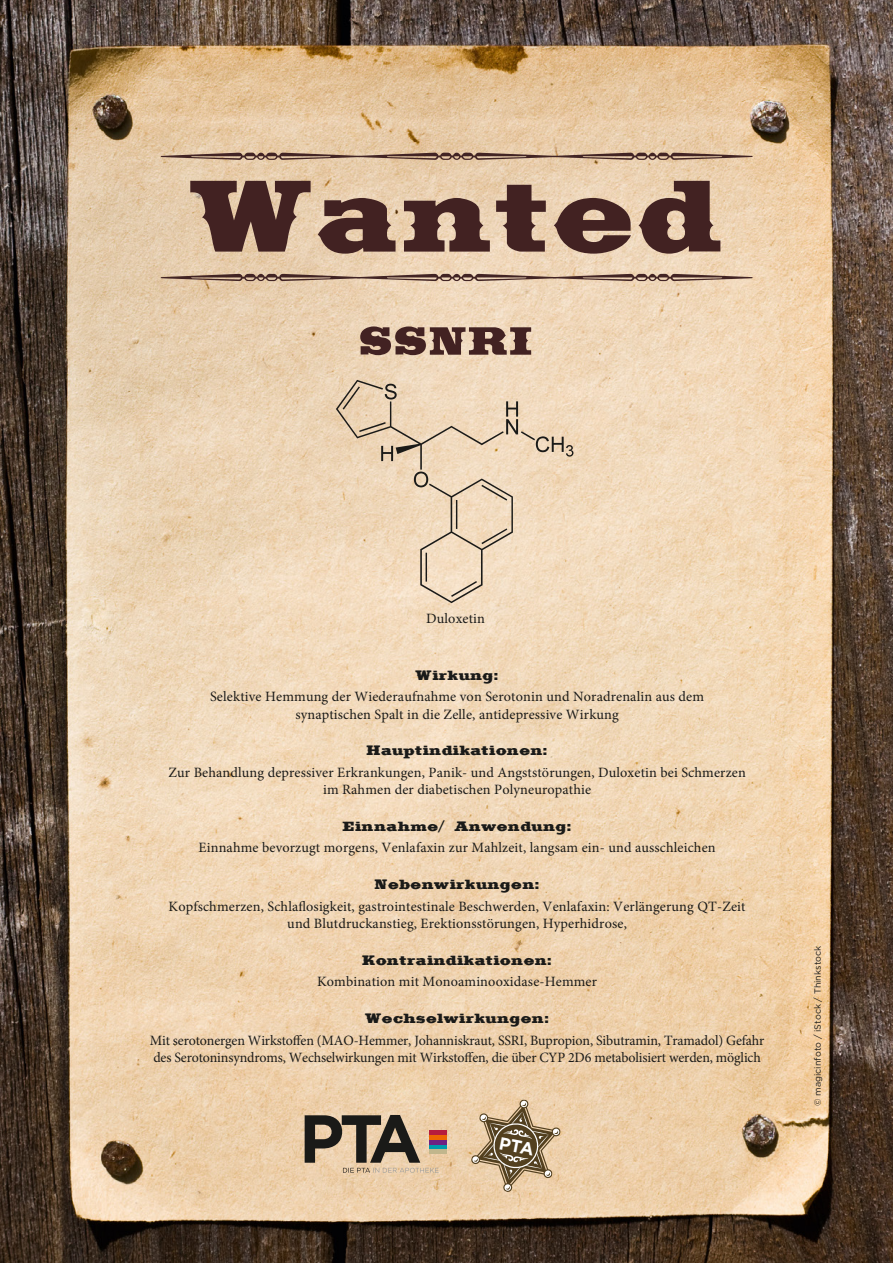
<style>
.page{position:relative;width:893px;height:1263px;background:#fff}
.page>*{position:absolute;margin:0;border:0;box-sizing:border-box;transform-origin:0 0}
.Wanted_Headline{font:900 52.65px "Saddlebag";color:#422222}
.Wanted_Ziwschenübers{font:900 18px "Saddlebag";color:#1a1a18}
.Wanted_Grundtext{font:14.25px/17.2px "Minion Pro";letter-spacing:.01em;color:#1a1a18;text-align:center}
.Wanted_Grundtext-2{font:14.25px/17.2px "Minion Pro";letter-spacing:-.01em;color:#1a1a18}
.Bildquelle{font:9px "Gotham";color:#1a1a18}
</style>
<div class="page">
<img style="left:0;top:0;width:893px;height:1263px">
<svg style="left:190px;top:181px;width:530px;height:73px;background:#927566"></svg>
<svg style="left:161px;top:274px;width:592px;height:7px;background:#957a6b"></svg>
<svg style="left:161px;top:153px;width:592px;height:7px;background:#947766"></svg>
<hr style="left:429px;top:1131px;width:17px;height:4px;background:#b61c3e">
<div style="left:429px;top:1135px;width:17px;height:5px;background:#ec6502"></div>
<hr style="left:429px;top:1140px;width:17px;height:4px;background:#6f2082">
<hr style="left:429px;top:1145px;width:17px;height:4px;background:#009bac">
<hr style="left:429px;top:1150px;width:17px;height:4px;background:#c1b68c">
<svg style="left:305px;top:1115px;width:134px;height:58px;background:#9a8772"></svg>
<img style="left:335px;top:379px;width:240px;height:225px">
<svg style="left:471px;top:1099px;width:90px;height:93px;background:#b8a07f"></svg>
<p class="Wanted_Headline" style="left:359px;top:313px;width:177px">SSNRI</p>
<p class="Wanted_Grundtext" style="left:426px;top:610px;width:60px">Duloxetin</p>
<p class="Wanted_Ziwschenübers" style="left:415px;top:665px;width:85px">Wirkung:</p>
<p class="Wanted_Grundtext" style="left:210px;top:688px;width:496px">Selektive Hemmung der Wiederaufnahme von Serotonin und Noradrenalin aus dem synaptischen Spalt in die Zelle, antidepressive Wirkung</p>
<p class="Wanted_Ziwschenübers" style="left:366px;top:741px;width:183px">Hauptindikationen:</p>
<p class="Wanted_Grundtext" style="left:168px;top:764px;width:579px">Zur Behandlung depressiver Erkrankungen, Panik- und Angststörungen, Duloxetin bei Schmerzen im Rahmen der diabetischen Polyneuropathie</p>
<p class="Wanted_Ziwschenübers" style="left:343px;top:816px;width:230px">Einnahme/ Anwendung:</p>
<p class="Wanted_Grundtext" style="left:199px;top:839px;width:519px">Einnahme bevorzugt morgens, Venlafaxin zur Mahlzeit, langsam ein- und ausschleichen</p>
<p class="Wanted_Ziwschenübers" style="left:375px;top:875px;width:167px">Nebenwirkungen:</p>
<p class="Wanted_Grundtext" style="left:169px;top:898px;width:578px">Kopfschmerzen, Schlaflosigkeit, gastrointestinale Beschwerden, Venlafaxin: Verlängerung QT-Zeit und Blutdruckanstieg, Erektionsstörungen, Hyperhidrose,</p>
<p class="Wanted_Ziwschenübers" style="left:362px;top:950px;width:191px">Kontraindikationen:</p>
<p class="Wanted_Grundtext" style="left:317px;top:973px;width:282px">Kombination mit Monoaminooxidase-Hemmer</p>
<p class="Wanted_Ziwschenübers" style="left:365px;top:1008px;width:186px">Wechselwirkungen:</p>
<p class="Wanted_Grundtext-2" style="left:150px;top:1031px;width:616px">Mit serotonergen Wirkstoffen (MAO-Hemmer, Johanniskraut, SSRI, Bupropion, Sibutramin, Tramadol) Gefahr des Serotoninsyndroms, Wechselwirkungen mit Wirkstoffen, die über CYP 2D6 metabolisiert werden, möglich</p>
<p class="Bildquelle" style="left:812px;top:1106px;width:162px;rotate:-90deg">© magicinfoto / iStock / Thinkstock</p>
</div>
